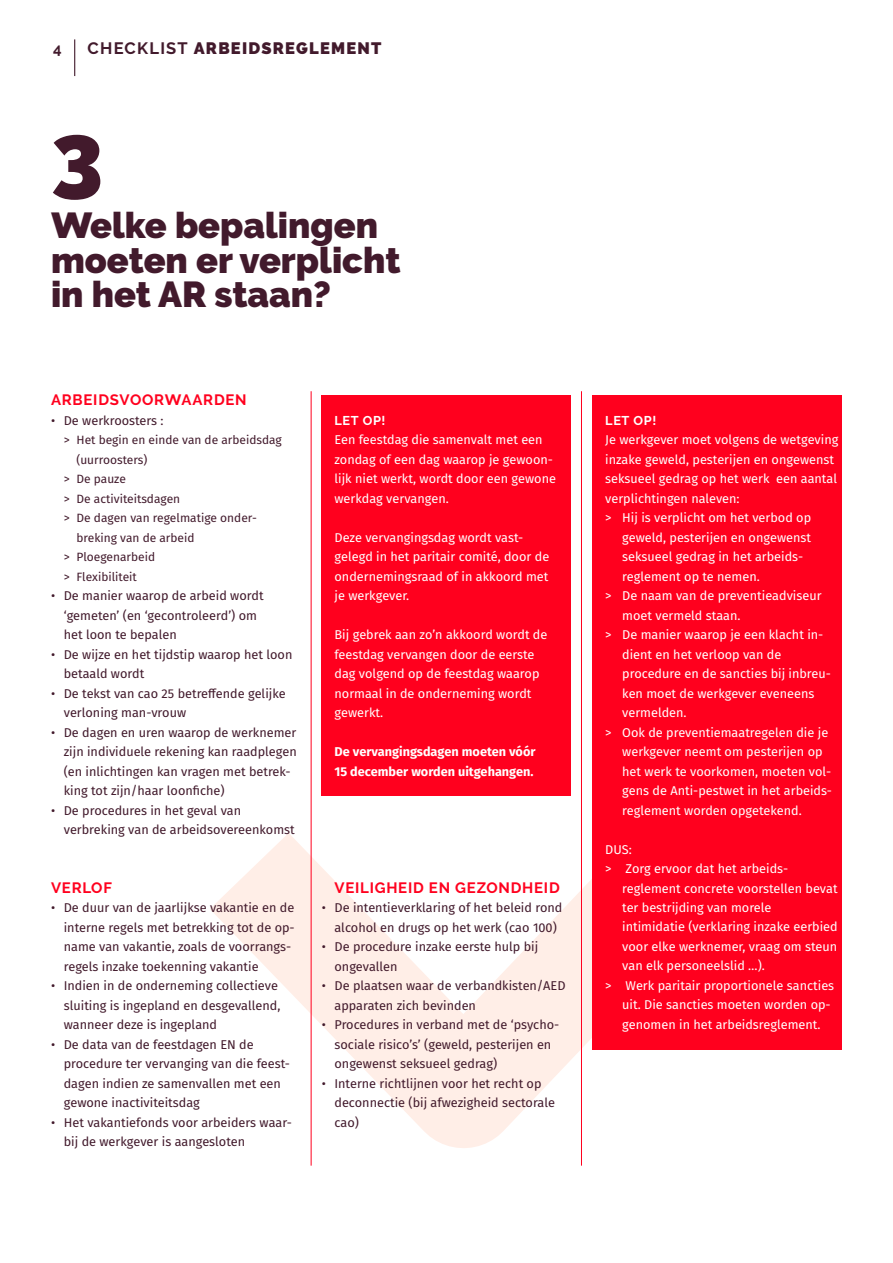
<style>
.page{position:relative;width:893px;height:1263px;background:#fff}
.page>*{position:absolute;margin:0;border:0;box-sizing:border-box;transform-origin:0 0}
.t1{font:900 90px "Raleway";color:#421a2c}
.t2{font:900 36px/34.5px "Raleway";color:#421a2c}
.t3{font:900 16.5px "Raleway";letter-spacing:.075em;color:#421a2c}
.t4{font:700 15px "Raleway";letter-spacing:.05em;color:#ff001e}
.t5{font:700 15px "Raleway";color:#421a2c}
.t6{font:12.75px/19.5px "Fira Sans";color:#fff}
.t7{font:12.75px/19.5px "Fira Sans";color:#421a2c}
.t8{font:700 12.75px/19.5px "Fira Sans";color:#fff}
.t9{font:700 12.75px "Raleway";letter-spacing:.05em;color:#fff}
.t10{font:12px "Fira Sans";color:#421a2c}
.s1{font-weight:700}
</style>
<div class="page">
<svg style="left:210px;top:598px;width:632px;height:568px"></svg>
<div style="left:592px;top:396px;width:250px;height:40px;background:#ff001e"></div>
<div style="left:592px;top:415px;width:250px;height:108px;background:#ff001e"></div>
<div style="left:592px;top:493px;width:250px;height:108px;background:#ff001e"></div>
<div style="left:592px;top:571px;width:250px;height:69px;background:#ff001e"></div>
<div style="left:592px;top:610px;width:250px;height:127px;background:#ff001e"></div>
<div style="left:592px;top:708px;width:250px;height:127px;background:#ff001e"></div>
<div style="left:592px;top:825px;width:250px;height:49px;background:#ff001e"></div>
<div style="left:592px;top:844px;width:250px;height:147px;background:#ff001e"></div>
<div style="left:592px;top:961px;width:250px;height:88px;background:#ff001e"></div>
<div style="left:322px;top:396px;width:249px;height:40px;background:#ff001e"></div>
<div style="left:322px;top:415px;width:249px;height:108px;background:#ff001e"></div>
<div style="left:322px;top:513px;width:249px;height:107px;background:#ff001e"></div>
<div style="left:322px;top:610px;width:249px;height:127px;background:#ff001e"></div>
<div style="left:322px;top:727px;width:249px;height:69px;background:#ff001e"></div>
<hr style="left:311px;top:391px;width:1px;height:775px;background:#ff001e">
<hr style="left:581px;top:391px;width:1px;height:775px;background:#ff001e">
<hr style="left:74px;top:39px;width:1px;height:37px;background:#421a2c">
<p class="t5" style="left:53px;top:40px;width:10px">4</p>
<p class="t3" style="left:88px;top:38px;width:295px"><span class="s1">CHECKLIST</span> ARBEIDSREGLEMENT</p>
<h1 class="t1" style="left:51px;top:103px;width:54px">3</h1>
<h2 class="t2" style="left:51px;top:208px;width:351px">Welke bepalingen moeten er verplicht in het AR staan?</h2>
<p class="t4" style="left:51px;top:391px;width:197px">ARBEIDSVOORWAARDEN</p>
<p class="t7" style="left:51px;top:410px;width:114px">• De werkroosters :</p>
<p class="t10" style="left:64px;top:431px;width:220px">&gt; Het begin en einde van de arbeidsdag</p>
<p class="t10" style="left:77px;top:450px;width:72px">(uurroosters)</p>
<p class="t10" style="left:64px;top:470px;width:64px">&gt; De pauze</p>
<p class="t10" style="left:64px;top:489px;width:118px">&gt; De activiteitsdagen</p>
<p class="t10" style="left:64px;top:509px;width:195px">&gt; De dagen van regelmatige onder-</p>
<p class="t10" style="left:77px;top:528px;width:119px">breking van de arbeid</p>
<p class="t10" style="left:64px;top:548px;width:93px">&gt; Ploegenarbeid</p>
<p class="t10" style="left:64px;top:567px;width:75px">&gt; Flexibiliteit</p>
<p class="t7" style="left:64px;top:585px;width:201px;text-indent:-13px">• De manier waarop de arbeid wordt ‘gemeten’ (en ‘gecontroleerd’) om het loon te bepalen</p>
<p class="t7" style="left:64px;top:644px;width:230px;text-indent:-13px">• De wijze en het tijdstip waarop het loon betaald wordt</p>
<p class="t7" style="left:64px;top:683px;width:223px;text-indent:-13px">• De tekst van cao 25 betreffende gelijke verloning man-vrouw</p>
<p class="t7" style="left:64px;top:722px;width:234px;text-indent:-13px">• De dagen en uren waarop de werknemer zijn individuele rekening kan raadplegen (en inlichtingen kan vragen met betrek&shy;king tot zijn/haar loonfiche)</p>
<p class="t7" style="left:64px;top:800px;width:233px;text-indent:-13px">• De procedures in het geval van verbreking van de arbeidsovereenkomst</p>
<p class="t4" style="left:51px;top:879px;width:62px">VERLOF</p>
<p class="t7" style="left:64px;top:897px;width:232px;text-indent:-13px">• De duur van de jaarlijkse vakantie en de interne regels met betrekking tot de op&shy;name van vakantie, zoals de voorrangs&shy;regels inzake toekenning vakantie</p>
<p class="t7" style="left:64px;top:975px;width:218px;text-indent:-13px">• Indien in de onderneming collectieve sluiting is ingepland en desgevallend, wanneer deze is ingepland</p>
<p class="t7" style="left:64px;top:1034px;width:228px;text-indent:-13px">• De data van de feestdagen EN de procedure ter vervanging van die feest&shy;dagen indien ze samenvallen met een gewone inactiviteitsdag</p>
<p class="t7" style="left:64px;top:1112px;width:230px;text-indent:-13px">• Het vakantiefonds voor arbeiders waar&shy;bij de werkgever is aangesloten</p>
<p class="t9" style="left:334px;top:413px;width:53px">LET OP!</p>
<p class="t6" style="left:334px;top:429px;width:223px">Een feestdag die samenvalt met een zondag of een dag waarop je gewoon&shy;lijk niet werkt, wordt door een gewone werkdag vervangen.</p>
<p class="t6" style="left:334px;top:527px;width:216px">Deze vervangingsdag wordt vast&shy;gelegd in het paritair comité, door de ondernemingsraad of in akkoord met je werkgever.</p>
<p class="t6" style="left:334px;top:624px;width:214px">Bij gebrek aan zo’n akkoord wordt de feestdag vervangen door de eerste dag volgend op de feestdag waarop normaal in de onderneming wordt gewerkt.</p>
<p class="t8" style="left:334px;top:741px;width:203px">De vervangingsdagen moeten vóór<br>15 december worden uitgehangen.</p>
<p class="t4" style="left:334px;top:879px;width:227px">VEILIGHEID EN GEZONDHEID</p>
<p class="t7" style="left:322px;top:897px;width:242px;text-align:center">• De intentieverklaring of het beleid rond alcohol en drugs op het werk (cao 100)</p>
<p class="t7" style="left:334px;top:936px;width:205px;text-indent:-13px">• De procedure inzake eerste hulp bij ongevallen</p>
<p class="t7" style="left:334px;top:975px;width:233px;text-indent:-13px">• De plaatsen waar de verbandkisten/AED apparaten zich bevinden</p>
<p class="t7" style="left:334px;top:1014px;width:226px;text-indent:-13px">• Procedures in verband met de ‘psycho&shy;sociale risico’s’ (geweld, pesterijen en ongewenst seksueel gedrag)</p>
<p class="t7" style="left:334px;top:1073px;width:222px;text-indent:-13px">• Interne richtlijnen voor het recht op deconnectie (bij afwezigheid sectorale cao)</p>
<p class="t9" style="left:605px;top:413px;width:53px">LET OP!</p>
<p class="t6" style="left:605px;top:429px;width:235px">Je werkgever moet volgens de wetgeving</p>
<p class="t6" style="left:605px;top:449px;width:230px">inzake geweld, pesterijen en ongewenst</p>
<p class="t6" style="left:605px;top:468px;width:233px">seksueel gedrag op het werk een aantal</p>
<p class="t6" style="left:605px;top:488px;width:136px">verplichtingen naleven:</p>
<p class="t6" style="left:605px;top:507px;width:207px">&gt; Hij is verplicht om het verbod op</p>
<p class="t6" style="left:622px;top:527px;width:190px">geweld, pesterijen en ongewenst</p>
<p class="t6" style="left:622px;top:546px;width:182px">seksueel gedrag in het arbeids-</p>
<p class="t6" style="left:622px;top:566px;width:139px">reglement op te nemen.</p>
<p class="t6" style="left:605px;top:585px;width:218px">&gt; De naam van de preventieadviseur</p>
<p class="t6" style="left:622px;top:605px;width:120px">moet vermeld staan.</p>
<p class="t6" style="left:605px;top:624px;width:220px">&gt; De manier waarop je een klacht in-</p>
<p class="t6" style="left:622px;top:644px;width:161px">dient en het verloop van de</p>
<p class="t6" style="left:622px;top:663px;width:210px">procedure en de sancties bij inbreu-</p>
<p class="t6" style="left:622px;top:683px;width:194px">ken moet de werkgever eveneens</p>
<p class="t6" style="left:622px;top:702px;width:66px">vermelden.</p>
<p class="t6" style="left:605px;top:722px;width:225px">&gt; Ook de preventiemaatregelen die je</p>
<p class="t6" style="left:622px;top:741px;width:202px">werkgever neemt om pesterijen op</p>
<p class="t6" style="left:622px;top:761px;width:211px">het werk te voorkomen, moeten vol-</p>
<p class="t6" style="left:622px;top:780px;width:211px">gens de Anti-pestwet in het arbeids-</p>
<p class="t6" style="left:622px;top:800px;width:181px">reglement worden opgetekend.</p>
<p class="t6" style="left:605px;top:839px;width:28px">DUS:</p>
<p class="t6" style="left:605px;top:858px;width:184px">&gt; Zorg ervoor dat het arbeids-</p>
<p class="t6" style="left:622px;top:878px;width:217px">reglement concrete voorstellen bevat</p>
<p class="t6" style="left:622px;top:897px;width:151px">ter bestrijding van morele</p>
<p class="t6" style="left:622px;top:917px;width:217px">intimidatie (verklaring inzake eerbied</p>
<p class="t6" style="left:622px;top:936px;width:216px">voor elke werknemer, vraag om steun</p>
<p class="t6" style="left:622px;top:956px;width:144px">van elk personeelslid …).</p>
<p class="t6" style="left:605px;top:975px;width:230px">&gt; Werk paritair proportionele sancties</p>
<p class="t6" style="left:622px;top:995px;width:210px">uit. Die sancties moeten worden op-</p>
<p class="t6" style="left:622px;top:1014px;width:200px">genomen in het arbeidsreglement.</p>
</div>
